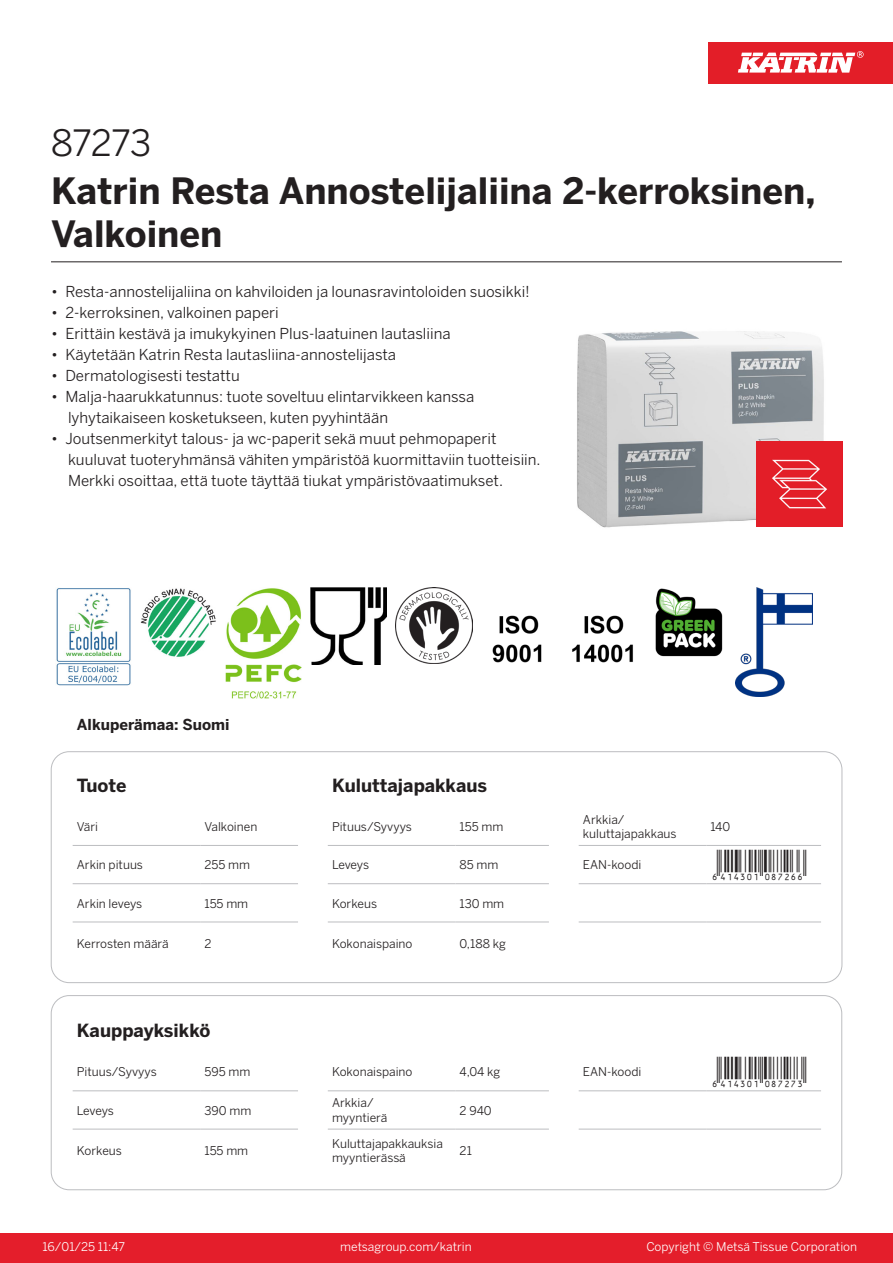
<style>
.page{position:relative;width:893px;height:1263px;background:#fff}
.page>*{position:absolute;margin:0;border:0;box-sizing:border-box;transform-origin:0 0}
.Product_Name{font:700 36px/43.2px "Benton Sans";color:#231f20}
.External_material_co{font:36px "Benton Sans";letter-spacing:-.02em;color:#231f20}
.T_EAN{font:30px "Viisas EAN Matala";color:#231f20}
.T_TableHeader{font:700 18px "Benton Sans";color:#231f20}
.MarketingBullets{font:15px/21px "Benton Sans";color:#231f20}
.Country_of_Origin{font:700 15px "Benton Sans";color:#231f20}
.T_TableBody{font:12px/14.4px "Benton Sans";color:#231f20}
.t1{font:12px "Benton Sans";color:#fff}
</style>
<div class="page">
<div style="left:0;top:1233px;width:893px;height:30px;background:#e41e2b"></div>
<div style="left:708px;top:43px;width:185px;height:41px;background:#e31e28"></div>
<svg style="left:738px;top:51px;width:126px;height:22px"></svg>
<hr style="left:73px;top:845px;width:127px;height:1px;background:#bcbdc0">
<hr style="left:200px;top:845px;width:98px;height:1px;background:#bcbdc0">
<hr style="left:328px;top:845px;width:127px;height:1px;background:#bcbdc0">
<hr style="left:455px;top:845px;width:94px;height:1px;background:#bcbdc0">
<hr style="left:579px;top:845px;width:127px;height:1px;background:#bcbdc0">
<hr style="left:706px;top:845px;width:115px;height:1px;background:#bcbdc0">
<hr style="left:73px;top:883px;width:127px;height:1px;background:#bcbdc0">
<hr style="left:200px;top:883px;width:98px;height:1px;background:#bcbdc0">
<hr style="left:328px;top:883px;width:127px;height:1px;background:#bcbdc0">
<hr style="left:455px;top:883px;width:94px;height:1px;background:#bcbdc0">
<hr style="left:579px;top:883px;width:127px;height:1px;background:#bcbdc0">
<hr style="left:706px;top:883px;width:115px;height:1px;background:#bcbdc0">
<hr style="left:73px;top:922px;width:127px;height:1px;background:#bcbdc0">
<hr style="left:200px;top:922px;width:98px;height:1px;background:#bcbdc0">
<hr style="left:328px;top:922px;width:127px;height:1px;background:#bcbdc0">
<hr style="left:455px;top:922px;width:94px;height:1px;background:#bcbdc0">
<hr style="left:579px;top:922px;width:127px;height:1px;background:#bcbdc0">
<hr style="left:706px;top:922px;width:115px;height:1px;background:#bcbdc0">
<div style="left:51px;top:751px;width:791px;height:232px;border:1px solid #bcbdc0;border-radius:18px"></div>
<hr style="left:73px;top:1090px;width:127px;height:1px;background:#bcbdc0">
<hr style="left:200px;top:1090px;width:98px;height:1px;background:#bcbdc0">
<hr style="left:328px;top:1090px;width:127px;height:1px;background:#bcbdc0">
<hr style="left:455px;top:1090px;width:94px;height:1px;background:#bcbdc0">
<hr style="left:579px;top:1090px;width:127px;height:1px;background:#bcbdc0">
<hr style="left:706px;top:1090px;width:115px;height:1px;background:#bcbdc0">
<hr style="left:73px;top:1129px;width:127px;height:1px;background:#bcbdc0">
<hr style="left:200px;top:1129px;width:98px;height:1px;background:#bcbdc0">
<hr style="left:328px;top:1129px;width:127px;height:1px;background:#bcbdc0">
<hr style="left:455px;top:1129px;width:94px;height:1px;background:#bcbdc0">
<hr style="left:579px;top:1129px;width:127px;height:1px;background:#bcbdc0">
<hr style="left:706px;top:1129px;width:115px;height:1px;background:#bcbdc0">
<div style="left:51px;top:995px;width:791px;height:195px;border:1px solid #bcbdc0;border-radius:18px"></div>
<img style="left:577px;top:331px;width:261px;height:197px">
<img style="left:56px;top:588px;width:75px;height:98px">
<img style="left:140px;top:588px;width:76px;height:69px">
<img style="left:225px;top:588px;width:77px;height:111px">
<img style="left:310px;top:587px;width:77px;height:77px">
<img style="left:395px;top:587px;width:77px;height:77px">
<img style="left:492px;top:615px;width:50px;height:48px">
<img style="left:572px;top:615px;width:61px;height:48px">
<img style="left:655px;top:588px;width:68px;height:69px">
<img style="left:736px;top:587px;width:76px;height:110px">
<img style="left:757px;top:442px;width:85px;height:85px">
<hr style="left:51px;top:261px;width:791px;height:1px;background:#231f20">
<p class="External_material_co" style="left:51px;top:121px;width:102px">87273</p>
<p class="Product_Name" style="left:51px;top:170px;width:766px">Katrin Resta Annostelijaliina 2-kerroksinen,<br>Valkoinen</p>
<p class="MarketingBullets" style="left:51px;top:281px;width:480px">• Resta-annostelijaliina on kahviloiden ja lounasravintoloiden suosikki!</p>
<p class="MarketingBullets" style="left:51px;top:302px;width:229px">• 2-kerroksinen, valkoinen paperi</p>
<p class="MarketingBullets" style="left:51px;top:323px;width:401px">• Erittäin kestävä ja imukykyinen Plus-laatuinen lautasliina</p>
<p class="MarketingBullets" style="left:51px;top:344px;width:347px">• Käytetään Katrin Resta lautasliina-annostelijasta</p>
<p class="MarketingBullets" style="left:51px;top:365px;width:190px">• Dermatologisesti testattu</p>
<p class="MarketingBullets" style="left:68px;top:386px;width:408px;text-indent:-17px">• Malja-haarukkatunnus: tuote soveltuu elintarvikkeen kanssa lyhytaikaiseen kosketukseen, kuten pyyhintään</p>
<p class="MarketingBullets" style="left:68px;top:428px;width:474px;text-indent:-17px">• Joutsenmerkityt talous- ja wc-paperit sekä muut pehmopaperit kuuluvat tuoteryhmänsä vähiten ympäristöä kuormittaviin tuotteisiin.<br>Merkki osoittaa, että tuote täyttää tiukat ympäristövaatimukset.</p>
<p class="Country_of_Origin" style="left:77px;top:715px;width:154px">Alkuperämaa: Suomi</p>
<p class="T_TableHeader" style="left:77px;top:774px;width:51px">Tuote</p>
<p class="T_TableHeader" style="left:332px;top:774px;width:157px">Kuluttajapakkaus</p>
<p class="T_TableBody" style="left:77px;top:819px;width:23px">Väri</p>
<p class="T_TableBody" style="left:204px;top:819px;width:54px">Valkoinen</p>
<p class="T_TableBody" style="left:332px;top:819px;width:81px">Pituus/Syvyys</p>
<p class="T_TableBody" style="left:460px;top:819px;width:45px">155 mm</p>
<p class="T_TableBody" style="left:583px;top:812px;width:43px">Arkkia/</p>
<p class="T_TableBody" style="left:583px;top:827px;width:95px">kuluttajapakkaus</p>
<p class="T_TableBody" style="left:710px;top:819px;width:21px">140</p>
<p class="T_TableBody" style="left:77px;top:858px;width:68px">Arkin pituus</p>
<p class="T_TableBody" style="left:204px;top:858px;width:47px">255 mm</p>
<p class="T_TableBody" style="left:332px;top:858px;width:39px">Leveys</p>
<p class="T_TableBody" style="left:460px;top:858px;width:40px">85 mm</p>
<p class="T_TableBody" style="left:583px;top:858px;width:60px">EAN-koodi</p>
<p class="T_EAN" style="left:710px;top:849px;width:97px">*6414301087266*</p>
<p class="T_TableBody" style="left:77px;top:896px;width:67px">Arkin leveys</p>
<p class="T_TableBody" style="left:204px;top:896px;width:45px">155 mm</p>
<p class="T_TableBody" style="left:332px;top:896px;width:47px">Korkeus</p>
<p class="T_TableBody" style="left:460px;top:896px;width:46px">130 mm</p>
<p class="T_TableBody" style="left:77px;top:936px;width:93px">Kerrosten määrä</p>
<p class="T_TableBody" style="left:204px;top:936px;width:9px">2</p>
<p class="T_TableBody" style="left:332px;top:936px;width:82px">Kokonaispaino</p>
<p class="T_TableBody" style="left:460px;top:936px;width:48px">0,188 kg</p>
<p class="T_TableHeader" style="left:77px;top:1019px;width:135px">Kauppayksikkö</p>
<p class="T_TableBody" style="left:77px;top:1065px;width:81px">Pituus/Syvyys</p>
<p class="T_TableBody" style="left:204px;top:1065px;width:47px">595 mm</p>
<p class="T_TableBody" style="left:332px;top:1065px;width:82px">Kokonaispaino</p>
<p class="T_TableBody" style="left:460px;top:1065px;width:42px">4,04 kg</p>
<p class="T_TableBody" style="left:583px;top:1065px;width:60px">EAN-koodi</p>
<p class="T_EAN" style="left:710px;top:1056px;width:97px">*6414301087273*</p>
<p class="T_TableBody" style="left:77px;top:1103px;width:39px">Leveys</p>
<p class="T_TableBody" style="left:204px;top:1103px;width:48px">390 mm</p>
<p class="T_TableBody" style="left:332px;top:1096px;width:43px">Arkkia/</p>
<p class="T_TableBody" style="left:332px;top:1110px;width:57px">myyntierä</p>
<p class="T_TableBody" style="left:460px;top:1103px;width:34px">2 940</p>
<p class="T_TableBody" style="left:77px;top:1143px;width:47px">Korkeus</p>
<p class="T_TableBody" style="left:204px;top:1143px;width:45px">155 mm</p>
<p class="T_TableBody" style="left:332px;top:1136px;width:112px">Kuluttajapakkauksia myyntierässä</p>
<p class="T_TableBody" style="left:460px;top:1143px;width:14px">21</p>
<p class="t1" style="left:43px;top:1239px;width:84px">16/01/25 11:47</p>
<p class="t1" style="left:340px;top:1239px;width:133px">metsagroup.com/katrin</p>
<p class="t1" style="left:646px;top:1239px;width:212px">Copyright © Metsä Tissue Corporation</p>
</div>
